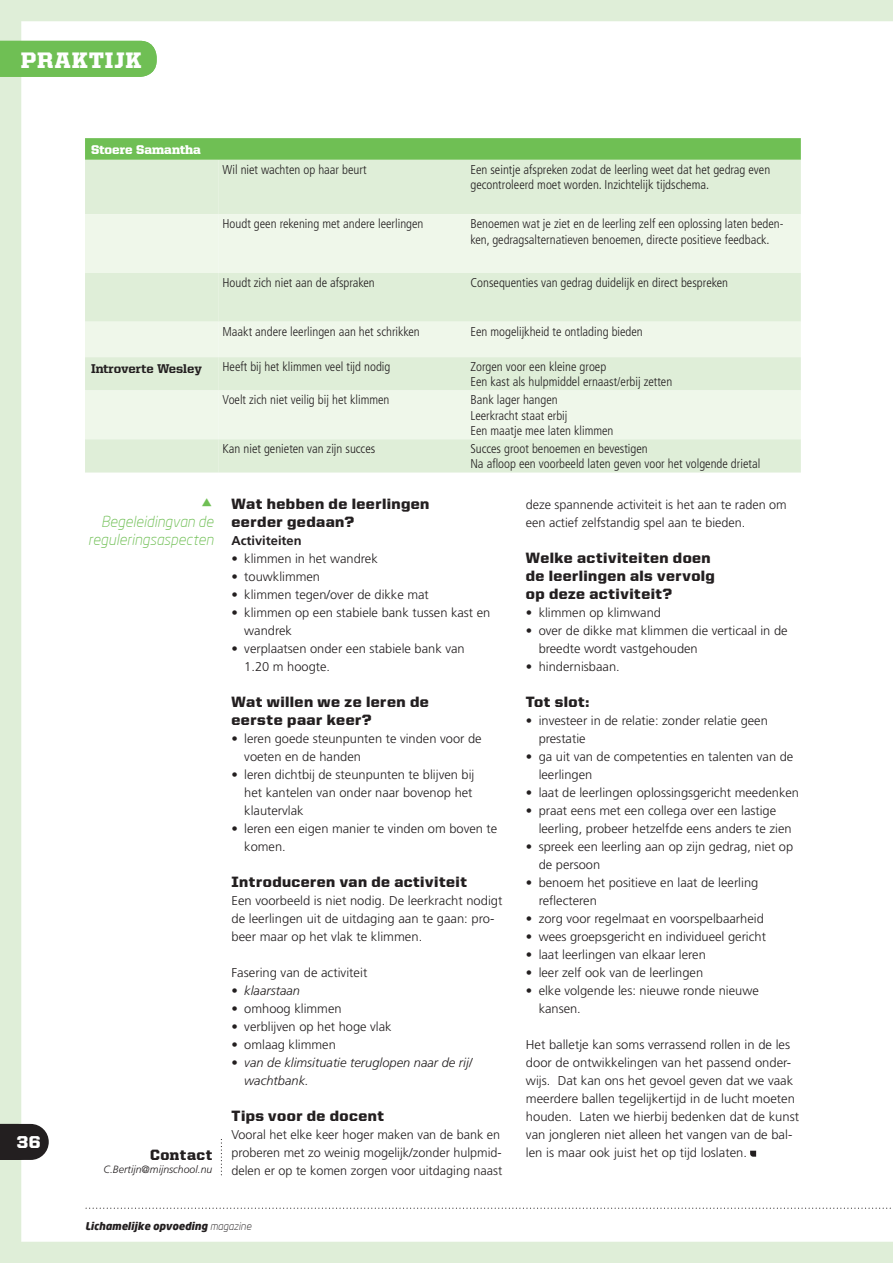
<style>
.page{position:relative;width:893px;height:1263px;background:#dfeed8}
.page>*{position:absolute;margin:0;border:0;box-sizing:border-box;transform-origin:0 0}
.t1{font:900 22.5px "United Serif Reg";letter-spacing:.035em;color:#fff}
.t2{font:900 17.25px "United Sans Reg";color:#fff}
.t3{font:900 15px/18px "United Sans Reg";letter-spacing:.025em;color:#231f20}
.t4{font:italic 300 15px/18px "Neo Sans";color:#6fbf54;text-align:right}
.t5{font:900 15px "United Serif Reg";letter-spacing:.04em;color:#231f20}
.t6{font:300 12.75px/18px "Frutiger LT Std";color:#231f20}
.t7{font:300 condensed 12.75px/15.3px "Frutiger LT Std";color:#231f20}
.t8{font:italic 300 12.75px/18px "Frutiger LT Std";color:#231f20}
.t9{font:800 12.75px "United Serif Reg";letter-spacing:-.005em;color:#231f20}
.t10{font:900 12.75px "United Serif Reg";color:#fff}
.t11{font:700 12.75px "Frutiger LT Std";color:#231f20}
.t12{font:italic 900 10.5px "Neo Sans";color:#231f20}
.t13{font:italic 300 10.5px "Frutiger LT Std";color:#231f20}
.s1{font-style:normal}
.s2{font-weight:300}
</style>
<div class="page">
<div style="left:21px;top:21px;width:872px;height:1221px;background:#fff"></div>
<svg style="left:750px;top:1151px;width:6px;height:6px"></svg>
<div style="left:0;top:41px;width:157px;height:36px;background:#6fbf54"></div>
<svg style="left:85px;top:138px;width:716px;height:334px"></svg>
<svg style="left:218px;top:214px;width:583px;height:225px;fill:#eff7ea"></svg>
<svg style="left:221px;top:1140px;width:1px;height:36px"></svg>
<svg style="left:0;top:1124px;width:49px;height:36px;background:#353132"></svg>
<svg style="left:85px;top:1207px;width:808px;height:2px;background:#e0e0e0"></svg>
<svg style="left:202px;top:498px;width:10px;height:8px"></svg>
<h1 class="t1" style="left:21px;top:48px;width:122px">PRAKTIJK</h1>
<p class="t10" style="left:91px;top:142px;width:111px">Stoere Samantha</p>
<p class="t7" style="left:223px;top:162px;width:146px">Wil niet wachten op haar beurt</p>
<p class="t7" style="left:470px;top:162px;width:301px">Een seintje afspreken zodat de leerling weet dat het gedrag even gecontroleerd moet worden. Inzichtelijk tijdschema.</p>
<p class="t7" style="left:223px;top:216px;width:202px">Houdt geen rekening met andere leerlingen</p>
<p class="t7" style="left:470px;top:216px;width:315px">Benoemen wat je ziet en de leerling zelf een oplossing laten beden&shy;ken, gedragsalternatieven benoemen, directe positieve feedback.</p>
<p class="t7" style="left:223px;top:275px;width:154px">Houdt zich niet aan de afspraken</p>
<p class="t7" style="left:470px;top:275px;width:259px">Consequenties van gedrag duidelijk en direct bespreken</p>
<p class="t7" style="left:223px;top:324px;width:199px">Maakt andere leerlingen aan het schrikken</p>
<p class="t7" style="left:470px;top:324px;width:174px">Een mogelijkheid te ontlading bieden</p>
<h2 class="t2" style="left:17px;top:1133px;width:25px">36</h2>
<p class="t9" style="left:91px;top:361px;width:112px">Introverte Wesley</p>
<p class="t7" style="left:223px;top:359px;width:169px">Heeft bij het klimmen veel tijd nodig</p>
<p class="t7" style="left:470px;top:359px;width:203px">Zorgen voor een kleine groep<br>Een kast als hulpmiddel ernaast/erbij zetten</p>
<p class="t7" style="left:223px;top:392px;width:168px">Voelt zich niet veilig bij het klimmen</p>
<p class="t7" style="left:470px;top:392px;width:145px">Bank lager hangen<br>Leerkracht staat erbij<br>Een maatje mee laten klimmen</p>
<p class="t7" style="left:223px;top:441px;width:154px">Kan niet genieten van zijn succes</p>
<p class="t7" style="left:470px;top:441px;width:291px">Succes groot benoemen en bevestigen<br>Na afloop een voorbeeld laten geven voor het volgende drietal</p>
<p class="t4" style="left:88px;top:512px;width:127px">Begeleidingvan de reguleringsaspecten</p>
<p class="t5" style="left:150px;top:1146px;width:64px">Contact</p>
<p class="t13" style="left:104px;top:1164px;width:110px">C.Bertijn@mijnschool.nu</p>
<p class="t3" style="left:232px;top:494px;width:199px">Wat hebben de leerlingen eerder gedaan?</p>
<p class="t11" style="left:232px;top:533px;width:72px">Activiteiten</p>
<p class="t6" style="left:232px;top:549px;width:148px">• klimmen in het wandrek</p>
<p class="t6" style="left:232px;top:567px;width:90px">• touwklimmen</p>
<p class="t6" style="left:232px;top:585px;width:199px">• klimmen tegen/over de dikke mat</p>
<p class="t6" style="left:244px;top:603px;width:248px;text-indent:-13px">• klimmen op een stabiele bank tussen kast en wandrek</p>
<p class="t6" style="left:244px;top:639px;width:222px;text-indent:-13px">• verplaatsen onder een stabiele bank van<br>1.20 m hoogte.</p>
<p class="t3" style="left:232px;top:692px;width:199px">Wat willen we ze leren de eerste paar keer?</p>
<p class="t6" style="left:244px;top:729px;width:239px;text-indent:-13px">• leren goede steunpunten te vinden voor de voeten en de handen</p>
<p class="t6" style="left:244px;top:765px;width:232px;text-indent:-13px">• leren dichtbij de steunpunten te blijven bij het kantelen van onder naar bovenop het klautervlak</p>
<p class="t6" style="left:244px;top:819px;width:255px;text-indent:-13px">• leren een eigen manier te vinden om boven te komen.</p>
<p class="t3" style="left:232px;top:872px;width:237px">Introduceren van de activiteit</p>
<p class="t6" style="left:232px;top:891px;width:272px">Een voorbeeld is niet nodig. De leerkracht nodigt de leerlingen uit de uitdaging aan te gaan: pro&shy;beer maar op het vlak te klimmen.</p>
<p class="t6" style="left:232px;top:963px;width:137px">Fasering van de activiteit</p>
<p class="t8" style="left:232px;top:981px;width:70px"><span class="s1">•</span> klaarstaan</p>
<p class="t6" style="left:232px;top:999px;width:112px">• omhoog klimmen</p>
<p class="t6" style="left:232px;top:1017px;width:162px">• verblijven op het hoge vlak</p>
<p class="t6" style="left:232px;top:1035px;width:106px">• omlaag klimmen</p>
<p class="t8" style="left:244px;top:1053px;width:230px;text-indent:-13px"><span class="s1">•</span> van de klimsituatie teruglopen naar de rij/ wachtbank.</p>
<p class="t3" style="left:232px;top:1106px;width:154px">Tips voor de docent</p>
<p class="t6" style="left:232px;top:1125px;width:272px">Vooral het elke keer hoger maken van de bank en proberen met zo weinig mogelijk/zonder hulpmid&shy;delen er op te komen zorgen voor uitdaging naast</p>
<p class="t12" style="left:85px;top:1219px;width:168px">Lichamelijke opvoeding <span class="s2">magazine</span></p>
<p class="t6" style="left:526px;top:495px;width:262px">deze spannende activiteit is het aan te raden om een actief zelfstandig spel aan te bieden.</p>
<p class="t3" style="left:526px;top:548px;width:190px">Welke activiteiten doen de leerlingen als vervolg op deze activiteit?</p>
<p class="t6" style="left:526px;top:603px;width:137px">• klimmen op klimwand</p>
<p class="t6" style="left:539px;top:621px;width:250px;text-indent:-13px">• over de dikke mat klimmen die verticaal in de breedte wordt vastgehouden</p>
<p class="t6" style="left:526px;top:657px;width:95px">• hindernisbaan.</p>
<p class="t3" style="left:526px;top:692px;width:65px">Tot slot:</p>
<p class="t6" style="left:539px;top:711px;width:231px;text-indent:-13px">• investeer in de relatie: zonder relatie geen prestatie</p>
<p class="t6" style="left:539px;top:747px;width:256px;text-indent:-13px">• ga uit van de competenties en talenten van de leerlingen</p>
<p class="t6" style="left:526px;top:783px;width:275px">• laat de leerlingen oplossingsgericht meedenken</p>
<p class="t6" style="left:539px;top:801px;width:255px;text-indent:-13px">• praat eens met een collega over een lastige leerling, probeer hetzelfde eens anders te zien</p>
<p class="t6" style="left:539px;top:837px;width:256px;text-indent:-13px">• spreek een leerling aan op zijn gedrag, niet op de persoon</p>
<p class="t6" style="left:539px;top:873px;width:221px;text-indent:-13px">• benoem het positieve en laat de leerling reflecteren</p>
<p class="t6" style="left:526px;top:909px;width:239px">• zorg voor regelmaat en voorspelbaarheid</p>
<p class="t6" style="left:526px;top:927px;width:242px">• wees groepsgericht en individueel gericht</p>
<p class="t6" style="left:526px;top:945px;width:181px">• laat leerlingen van elkaar leren</p>
<p class="t6" style="left:526px;top:963px;width:179px">• leer zelf ook van de leerlingen</p>
<p class="t6" style="left:539px;top:981px;width:222px;text-indent:-13px">• elke volgende les: nieuwe ronde nieuwe kansen.</p>
<p class="t6" style="left:526px;top:1035px;width:275px">Het balletje kan soms verrassend rollen in de les door de ontwikkelingen van het passend onder&shy;wijs. Dat kan ons het gevoel geven dat we vaak meerdere ballen tegelijkertijd in de lucht moeten houden. Laten we hierbij bedenken dat de kunst van jongleren niet alleen het vangen van de bal&shy;len is maar ook juist het op tijd loslaten.</p>
</div>
